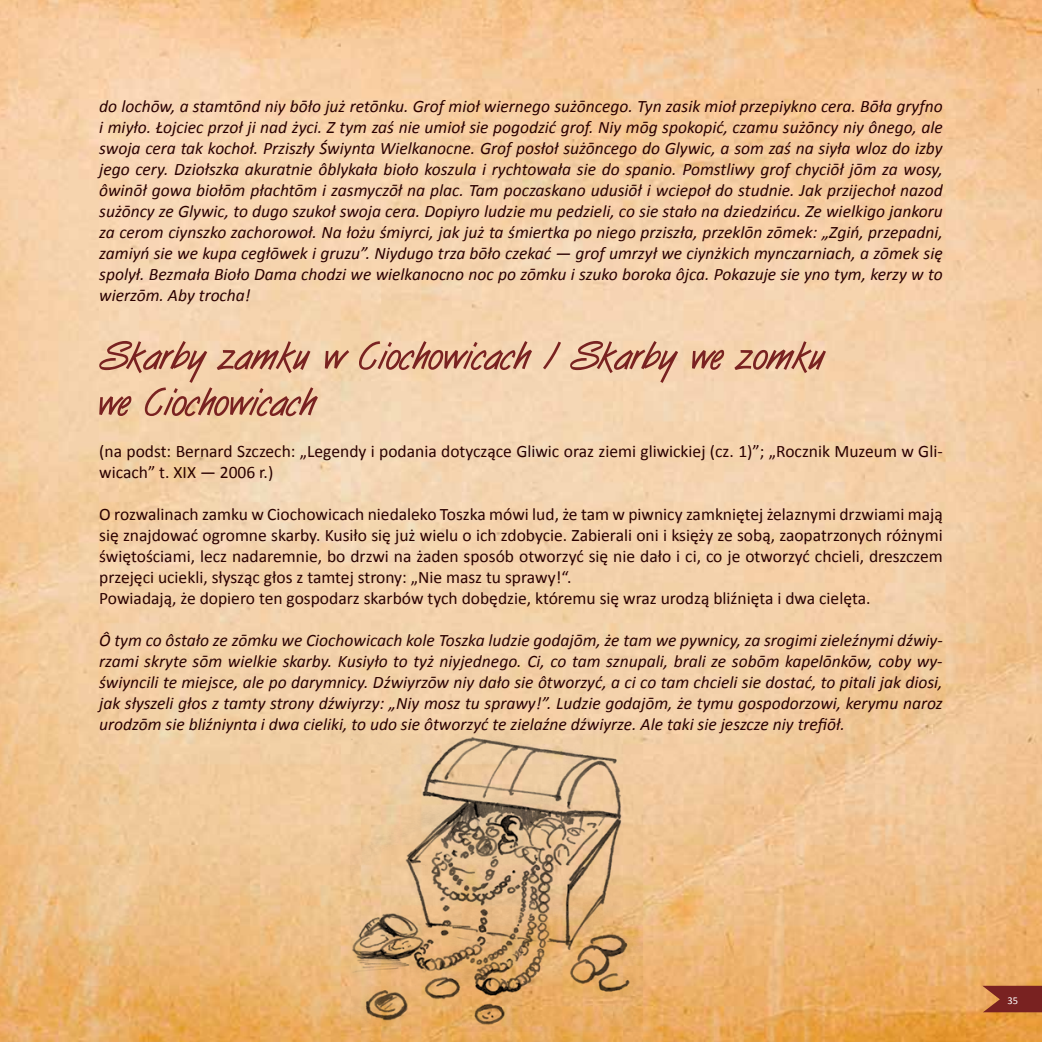
<style>
.page{position:relative;width:1042px;height:1042px;background:#fff}
.page>*{position:absolute;margin:0;border:0;box-sizing:border-box;transform-origin:0 0}
.t1{font:italic 17.5px/21px "Calibri";color:#2a0000;text-align:justify}
.t2{font:17.5px/21px "Calibri";color:#2a0000}
.t3{font:10.5px "Calibri";color:#fff}
</style>
<div class="page">
<img style="left:1px;top:0;width:1041px;height:1042px">
<svg style="left:982px;top:986px;width:60px;height:26px;background:#8a362a"></svg>
<img style="left:0;top:0;width:1px;height:1042px">
<svg style="left:99px;top:341px;width:727px;height:75px;background:#e3bb9c"></svg>
<img style="left:351px;top:729px;width:291px;height:303px">
<p class="t1" style="left:99px;top:95px;width:845px">do lochōw, a stamtōnd niy bōło już retōnku. Grof mioł wiernego sużōncego. Tyn zasik mioł przepiykno cera. Bōła gryfno i miyło. Łojciec przoł ji nad życi. Z tym zaś nie umioł sie pogodzić grof. Niy mōg spokopić, czamu sużōncy niy ônego, ale swoja cera tak kochoł. Prziszły Świynta Wielkanocne. Grof posłoł sużōncego do Glywic, a som zaś na siyła wloz do izby jego cery. Dziołszka akuratnie ôblykała bioło koszula i rychtowała sie do spanio. Pomstliwy grof chyciōł jōm za wosy, ôwinōł gowa biołōm płachtōm i zasmyczōł na plac. Tam poczaskano udusiōł i wciepoł do studnie. Jak przijechoł nazod sużōncy ze Glywic, to dugo szukoł swoja cera. Dopiyro ludzie mu pedzieli, co sie stało na dziedzińcu. Ze wielkigo jankoru za cerom ciynszko zachorowoł. Na łożu śmiyrci, jak już ta śmiertka po niego prziszła, przeklōn zōmek: „Zgiń, przepadni, zamiyń sie we kupa cegłōwek i gruzu”. Niydugo trza bōło czekać — grof umrzył we ciynżkich mynczarniach, a zōmek się spolył. Bezmała Bioło Dama chodzi we wielkanocno noc po zōmku i szuko boroka ôjca. Pokazuje sie yno tym, kerzy w to wierzōm. Aby trocha!</p>
<p class="t2" style="left:99px;top:440px;width:845px">(na podst: Bernard Szczech: „Legendy i podania dotyczące Gliwic oraz ziemi gliwickiej (cz. 1)”; „Rocznik Muzeum w Gli&shy;wicach” t. XIX — 2006 r.)</p>
<p class="t2" style="left:99px;top:503px;width:845px">O rozwalinach zamku w Ciochowicach niedaleko Toszka mówi lud, że tam w piwnicy zamkniętej żelaznymi drzwiami mają się znajdować ogromne skarby. Kusiło się już wielu o ich zdobycie. Zabierali oni i księży ze sobą, zaopatrzonych różnymi świętościami, lecz nadaremnie, bo drzwi na żaden sposób otworzyć się nie dało i ci, co je otworzyć chcieli, dreszczem przejęci uciekli, słysząc głos z tamtej strony: „Nie masz tu sprawy!“.<br>Powiadają, że dopiero ten gospodarz skarbów tych dobędzie, któremu się wraz urodzą bliźnięta i dwa cielęta.</p>
<p class="t1" style="left:99px;top:629px;width:845px">Ô tym co ôstało ze zōmku we Ciochowicach kole Toszka ludzie godajōm, że tam we pywnicy, za srogimi zieleźnymi dźwiy&shy;rzami skryte sōm wielkie skarby. Kusiyło to tyż niyjednego. Ci, co tam sznupali, brali ze sobōm kapelōnkōw, coby wy&shy;świyncili te miejsce, ale po darymnicy. Dźwiyrzōw niy dało sie ôtworzyć, a ci co tam chcieli sie dostać, to pitali jak diosi, jak słyszeli głos z tamty strony dźwiyrzy: „Niy mosz tu sprawy!”. Ludzie godajōm, że tymu gospodorzowi, kerymu naroz urodzōm sie bliźniynta i dwa cieliki, to udo sie ôtworzyć te zielaźne dźwiyrze. Ale taki sie jeszcze niy trefiōł.</p>
<p class="t3" style="left:1007px;top:994px;width:12px">35</p>
</div>
